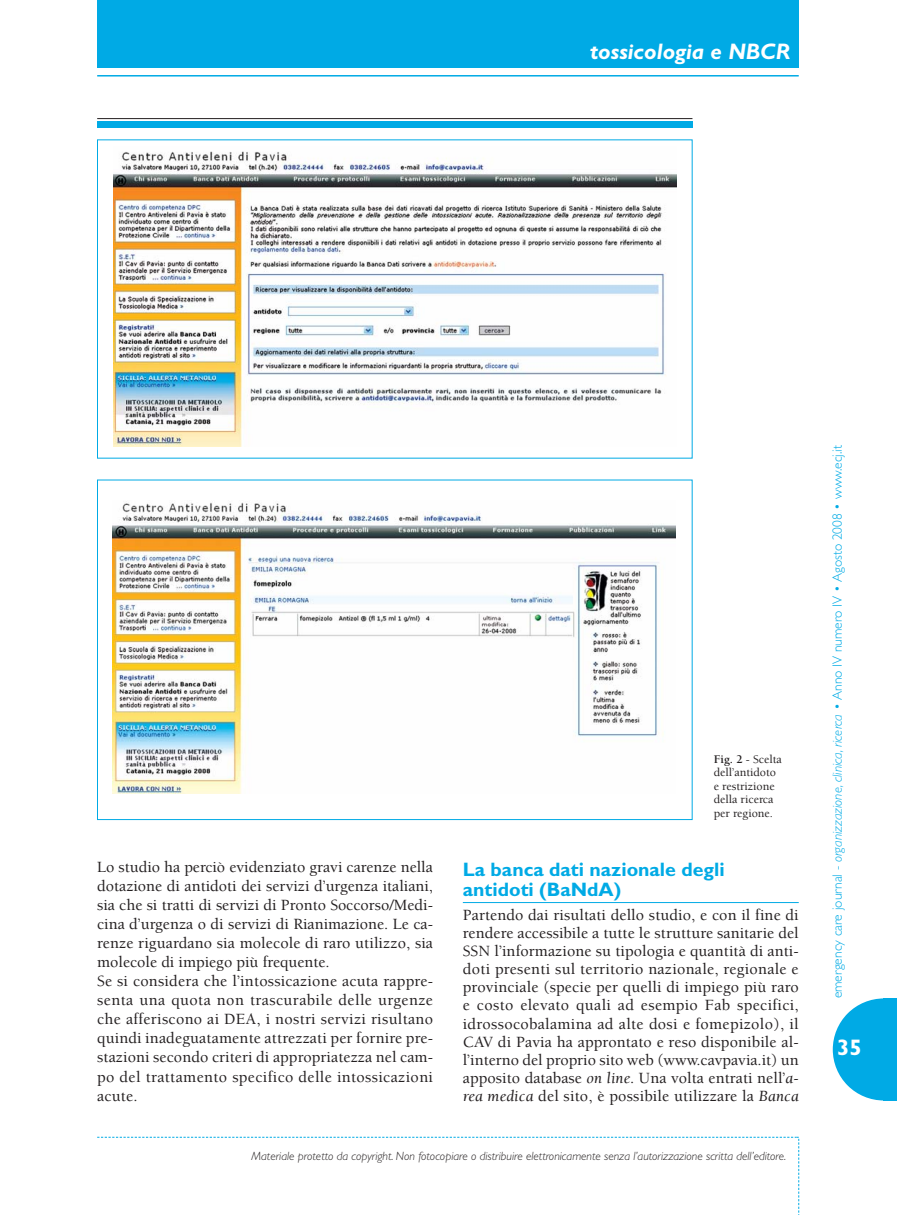
<style>
.page{position:relative;width:897px;height:1215px;background:#fff}
.page>*{position:absolute;margin:0;border:0;box-sizing:border-box;transform-origin:0 0}
.t1{font:italic 700 22.5px "Gill Sans";color:#fff}
.t2{font:700 22.5px "Gill Sans";color:#fff}
.t3{font:700 19.5px/20.2px "Gill Sans";color:#00aae5}
.t4{font:500 16.05px/19px "Berkeley";letter-spacing:.01em;color:#231f20}
.t5{font:300 13.5px "Gill Sans";color:#00aae5}
.t6{font:italic 300 12px "Gill Sans";color:#231f20}
.t7{font:500 12px/13.5px "Berkeley";color:#231f20}
.s1{font-weight:700}
.s2{font-weight:400;font-style:italic}
.s3{font-style:italic}
</style>
<div class="page">
<svg style="left:97px;top:1137px;width:702px;height:78px"></svg>
<div style="left:97px;top:0;width:702px;height:67px;background:#00aae5"></div>
<hr style="left:97px;top:75px;width:702px;height:2px;background:#00aae5">
<svg style="left:833px;top:998px;width:50px;height:103px"></svg>
<div style="left:883px;top:998px;width:14px;height:103px;background:#00aae5"></div>
<hr style="left:463px;top:902px;width:336px;height:1px;background:#00aae5">
<img style="left:114px;top:151px;width:563px;height:296px">
<img style="left:112px;top:502px;width:563px;height:291px">
<div style="left:97px;top:121px;width:595px;height:7px;background:#00aae5"></div>
<hr style="left:97px;top:118px;width:595px;height:1px;background:#231f20">
<h1 class="t1" style="left:590px;top:44px;width:202px">tossicologia e NBCR</h1>
<p class="t7" style="left:714px;top:753px;width:70px"><span class="s1">Fig. 2</span> - Scelta dell’antidoto e restrizione della ricerca per regione.</p>
<p class="t4" style="left:97px;top:859px;width:337px">Lo studio ha perciò evidenziato gravi carenze nella dotazione di antidoti dei servizi d’urgenza italiani, sia che si tratti di servizi di Pronto Soccorso/Medi&shy;cina d’urgenza o di servizi di Rianimazione. Le ca&shy;renze riguardano sia molecole di raro utilizzo, sia molecole di impiego più frequente.<br>Se si considera che l’intossicazione acuta rappre&shy;senta una quota non trascurabile delle urgenze che afferiscono ai DEA, i nostri servizi risultano quindi inadeguatamente attrezzati per fornire pre&shy;stazioni secondo criteri di appropriatezza nel cam&shy;po del trattamento specifico delle intossicazioni acute.</p>
<p class="t3" style="left:463px;top:861px;width:263px">La banca dati nazionale degli antidoti (BaNdA)</p>
<p class="t4" style="left:463px;top:908px;width:337px;line-height:18px;text-align:justify">Partendo dai risultati dello studio, e con il fine di rendere accessibile a tutte le strutture sanitarie del SSN l’informazione su tipologia e quantità di anti&shy;doti presenti sul territorio nazionale, regionale e provinciale (specie per quelli di impiego più raro e costo elevato quali ad esempio Fab specifici, idrossocobalamina ad alte dosi e fomepizolo), il CAV di Pavia ha approntato e reso disponibile al&shy;l’interno del proprio sito web (www.cavpavia.it) un apposito database <span class="s2">on line</span>. Una volta entrati nell’<span class="s2">a&shy;rea medica</span> del sito, è possibile utilizzare la <span class="s2">Banca</span></p>
<p class="t6" style="left:252px;top:1152px;width:536px">Materiale protetto da copyright. Non fotocopiare o distribuire elettronicamente senza l’autorizzazione scritta dell’editore.</p>
<p class="t5" style="left:833px;top:998px;width:555px;rotate:-90deg">emergency care journal - <span class="s3">organizzazione, clinica, ricerca •</span> Anno IV numero IV • Agosto 2008 • www.ecj.it</p>
<h1 class="t2" style="left:837px;top:1039px;width:26px">35</h1>
</div>
